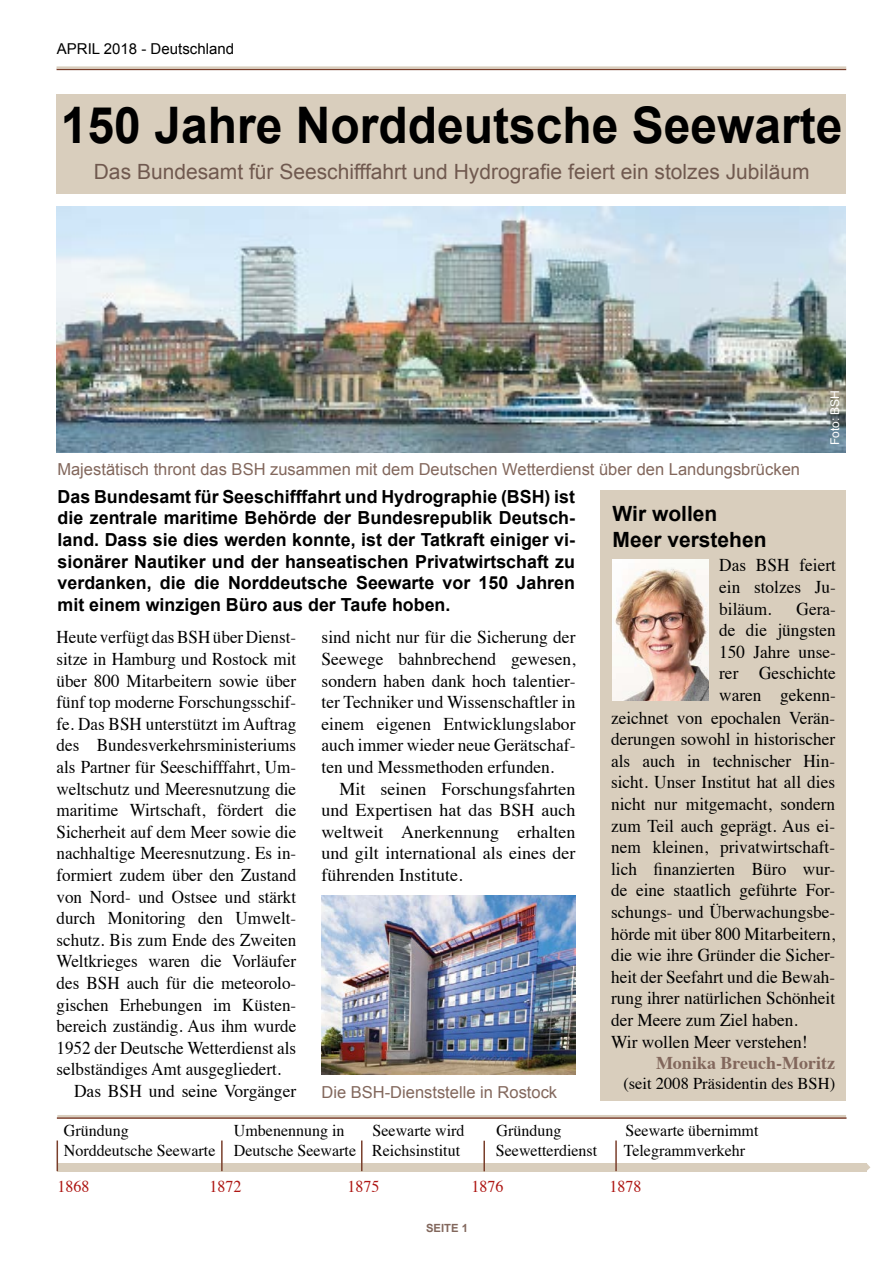
<style>
.page{position:relative;width:893px;height:1263px;background:#fff}
.page>*{position:absolute;margin:0;border:0;box-sizing:border-box;transform-origin:0 0}
.t1{font:700 50.4px "Arial";color:#000;scale:.95 1}
.t2{font:21px "Arial";color:#70594f}
.t3{font:700 21px/25.2px "Arial";color:#000}
.t4{font:18px "Times";color:#000;scale:.95 1}
.t5{font:18px/21.6px "Times";color:#000;text-align:justify;scale:.96 1}
.t6{font:18px/21.6px "Times";color:#000;text-align:justify}
.t7{font:700 18px/21.6px "Arial";color:#000;text-align:justify}
.t8{font:700 18px "Times";color:#82675c}
.t9{font:16.5px "Times";color:#000}
.t10{font:16.5px "Arial";color:#82675c}
.t11{font:16.5px "Times";color:#ae1613}
.t12{font:15px "Arial";color:#000}
.t13{font:12px "Arial";color:#fff}
.t14{font:700 11.25px "Arial";color:#82675c}
</style>
<div class="page">
<div style="left:57px;top:1163px;width:809px;height:8px;background:#d9cebd"></div>
<hr style="left:57px;top:69px;width:789px;height:1px;background:#793e2b">
<hr style="left:57px;top:66px;width:789px;height:3px;background:#d9cebd">
<hr style="left:57px;top:1115px;width:789px;height:2px;background:#d9cebd">
<hr style="left:57px;top:1117px;width:789px;height:2px;background:#793e2b">
<img style="left:57px;top:207px;width:789px;height:245px">
<div style="left:57px;top:94px;width:789px;height:99px;background:#d9cebd"></div>
<div style="left:600px;top:491px;width:246px;height:610px;background:#d9cebd"></div>
<svg style="left:866px;top:1163px;width:4px;height:8px"></svg>
<hr style="left:57px;top:1140px;width:1px;height:31px;background:#793e2b">
<hr style="left:221px;top:1140px;width:2px;height:31px;background:#793e2b">
<hr style="left:361px;top:1140px;width:1px;height:31px;background:#793e2b">
<hr style="left:483px;top:1141px;width:2px;height:30px;background:#793e2b">
<hr style="left:615px;top:1140px;width:2px;height:31px;background:#793e2b">
<img style="left:322px;top:896px;width:253px;height:178px">
<img style="left:613px;top:559px;width:96px;height:141px">
<p class="t12" style="left:57px;top:39px;width:179px">APRIL 2018 - Deutschland</p>
<h1 class="t1" style="left:61px;top:92px;width:824px">150 Jahre Norddeutsche Seewarte</h1>
<p class="t2" style="left:94px;top:158px;width:717px">Das Bundesamt für Seeschifffahrt und Hydrografie feiert ein stolzes Jubiläum</p>
<p class="t10" style="left:57px;top:458px;width:744px">Majestätisch thront das BSH zusammen mit dem Deutschen Wetterdienst über den Landungsbrücken</p>
<p class="t13" style="left:827px;top:445px;width:57px;rotate:-90deg">Foto: BSH</p>
<p class="t7" style="left:58px;top:486px;width:519px">Das Bundesamt für Seeschifffahrt und Hydrographie (BSH) ist die zentrale maritime Behörde der Bundesrepublik Deutsch&shy;land. Dass sie dies werden konnte, ist der Tatkraft einiger vi&shy;sionärer Nautiker und der hanseatischen Privatwirtschaft zu verdanken, die die Norddeutsche Seewarte vor 150 Jahren mit einem winzigen Büro aus der Taufe hoben.</p>
<p class="t4" style="left:57px;top:620px;width:254px">Heute verfügt das BSH über Dienst-</p>
<p class="t4" style="left:57px;top:642px;width:254px">sitze in Hamburg und Rostock mit</p>
<p class="t4" style="left:57px;top:664px;width:254px">über 800 Mitarbeitern sowie über</p>
<p class="t4" style="left:57px;top:685px;width:254px">fünf top moderne Forschungsschif-</p>
<p class="t4" style="left:57px;top:707px;width:254px">fe. Das BSH unterstützt im Auftrag</p>
<p class="t4" style="left:57px;top:728px;width:254px">des Bundesverkehrsministeriums</p>
<p class="t4" style="left:57px;top:750px;width:254px">als Partner für Seeschifffahrt, Um-</p>
<p class="t4" style="left:57px;top:772px;width:254px">weltschutz und Meeresnutzung die</p>
<p class="t4" style="left:57px;top:793px;width:254px">maritime Wirtschaft, fördert die</p>
<p class="t4" style="left:57px;top:815px;width:254px">Sicherheit auf dem Meer sowie die</p>
<p class="t4" style="left:57px;top:836px;width:254px">nachhaltige Meeresnutzung. Es in-</p>
<p class="t4" style="left:57px;top:858px;width:254px">formiert zudem über den Zustand</p>
<p class="t4" style="left:57px;top:880px;width:254px">von Nord- und Ostsee und stärkt</p>
<p class="t4" style="left:57px;top:901px;width:254px">durch Monitoring den Umwelt-</p>
<p class="t4" style="left:57px;top:923px;width:254px">schutz. Bis zum Ende des Zweiten</p>
<p class="t4" style="left:57px;top:944px;width:254px">Weltkrieges waren die Vorläufer</p>
<p class="t4" style="left:57px;top:966px;width:254px">des BSH auch für die meteorolo-</p>
<p class="t4" style="left:57px;top:988px;width:254px">gischen Erhebungen im Küsten-</p>
<p class="t4" style="left:57px;top:1009px;width:254px">bereich zuständig. Aus ihm wurde</p>
<p class="t4" style="left:57px;top:1031px;width:254px">1952 der Deutsche Wetterdienst als</p>
<p class="t4" style="left:57px;top:1052px;width:238px">selbständiges Amt ausgegliedert.</p>
<p class="t6" style="left:74px;top:1078px;width:224px">Das BSH und seine Vorgänger</p>
<p class="t6" style="left:322px;top:625px;width:255px">sind nicht nur für die Sicherung der Seewege bahnbrechend gewesen, sondern haben dank hoch talentier&shy;ter Techniker und Wissenschaftler in einem eigenen Entwicklungslabor auch immer wieder neue Gerätschaf&shy;ten und Messmethoden erfunden.</p>
<p class="t6" style="left:322px;top:776px;width:255px;text-indent:18px">Mit seinen Forschungsfahrten und Expertisen hat das BSH auch weltweit Anerkennung erhalten und gilt international als eines der führenden Institute.</p>
<p class="t10" style="left:322px;top:1081px;width:237px">Die BSH-Dienststelle in Rostock</p>
<p class="t3" style="left:613px;top:502px;width:156px">Wir wollen<br>Meer verstehen</p>
<p class="t5" style="left:719px;top:553px;width:123px">Das BSH feiert ein stolzes Ju&shy;biläum.</p>
<p class="t5" style="left:719px;top:596px;width:123px;text-indent:77px">Gera&shy;de die jüngsten 150 Jahre unse&shy;rer Geschichte waren gekenn-</p>
<p class="t5" style="left:611px;top:705px;width:235px;text-align:left">zeichnet von epochalen Verän&shy;derungen sowohl in historischer als auch in technischer Hin&shy;sicht. Unser Institut hat all dies nicht nur mitgemacht, sondern zum Teil auch geprägt. Aus ei&shy;nem kleinen, privatwirtschaft&shy;lich finanzierten Büro wur&shy;de eine staatlich geführte For&shy;schungs- und Überwachungsbe&shy;hörde mit über 800 Mitarbeitern, die wie ihre Gründer die Sicher&shy;heit der Seefahrt und die Bewah&shy;rung ihrer natürlichen Schönheit der Meere zum Ziel haben.<br>Wir wollen Meer verstehen!</p>
<p class="t8" style="left:656px;top:1046px;width:181px">Monika Breuch-Moritz</p>
<p class="t9" style="left:623px;top:1068px;width:213px">(seit 2008 Präsidentin des BSH)</p>
<p class="t9" style="left:64px;top:1115px;width:66px">Gründung</p>
<p class="t9" style="left:234px;top:1115px;width:112px">Umbenennung in</p>
<p class="t9" style="left:373px;top:1115px;width:93px">Seewarte wird</p>
<p class="t9" style="left:497px;top:1115px;width:66px">Gründung</p>
<p class="t9" style="left:626px;top:1115px;width:134px">Seewarte übernimmt</p>
<p class="t9" style="left:64px;top:1135px;width:398px">Norddeutsche Seewarte Deutsche Seewarte Reichsinstitut</p>
<p class="t9" style="left:496px;top:1135px;width:103px">Seewetterdienst</p>
<p class="t9" style="left:624px;top:1135px;width:123px">Telegrammverkehr</p>
<p class="t11" style="left:57px;top:1171px;width:34px">1868</p>
<p class="t11" style="left:209px;top:1171px;width:34px">1872</p>
<p class="t11" style="left:347px;top:1171px;width:34px">1875</p>
<p class="t11" style="left:471px;top:1171px;width:34px">1876</p>
<p class="t11" style="left:609px;top:1171px;width:34px">1878</p>
<p class="t14" style="left:426px;top:1220px;width:43px">SEITE 1</p>
</div>
